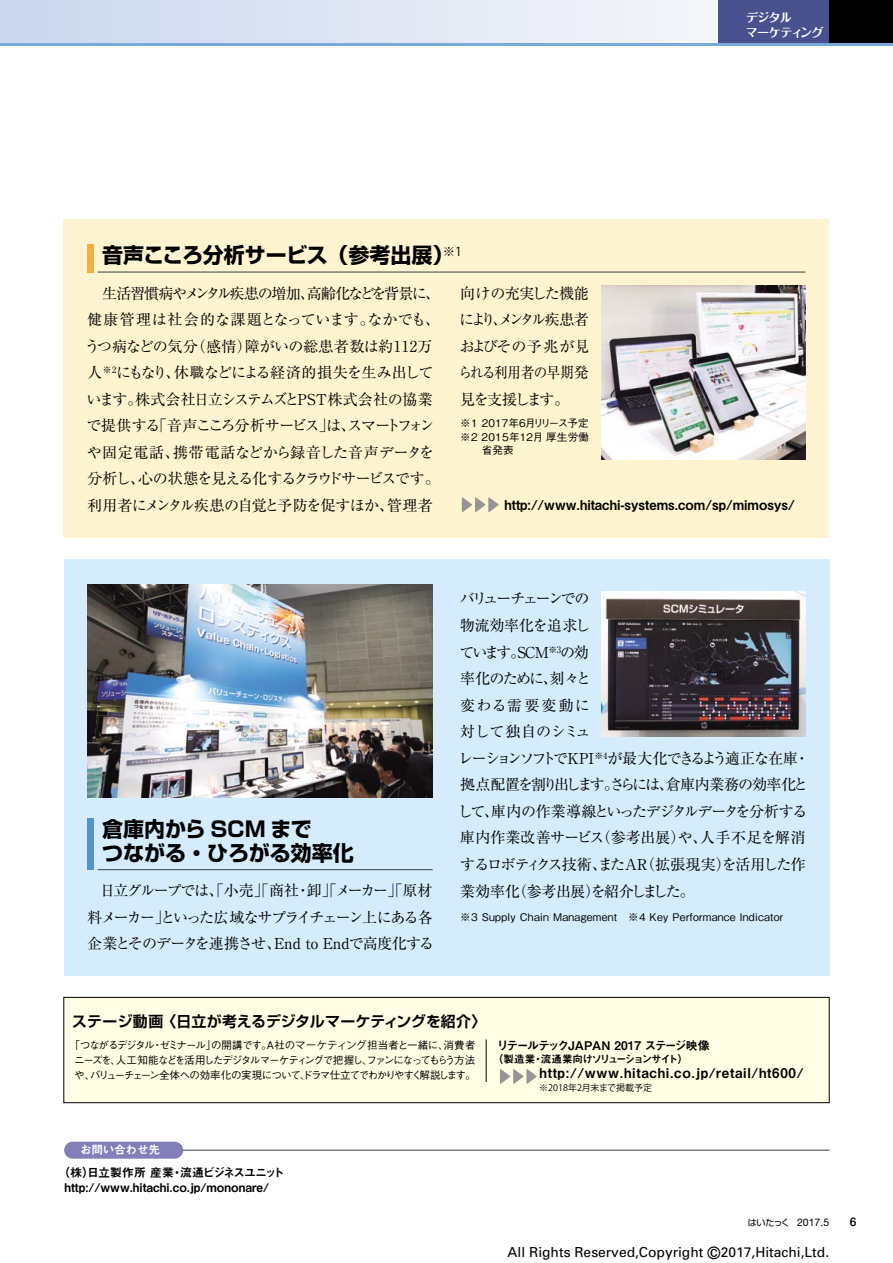
<style>
.page{position:relative;width:893px;height:1263px;background:#fff}
.page>*{position:absolute;margin:0;border:0;box-sizing:border-box;transform-origin:0 0}
.t1{font:700 21px/24px "Shin Go Pro";color:#000}
.t2{font:15px/26.5px "Ryumin Pro";letter-spacing:-.055em;color:#000}
.t3{font:700 14.85px "Shin Go Pro De";letter-spacing:.01em;color:#000}
.t4{font:13.8px "Univers";color:#000}
.t5{font:13.5px "Midashi Go Pro MB31";color:#000}
.t6{font:13.5px "Midashi Go Pro MB31";letter-spacing:.05em;color:#000}
.t7{font:12px/15px "Midashi Go Pro MB31";color:#000}
.t8{font:12px "Midashi Go Pro MB31";letter-spacing:-.095em;color:#000}
.t9{font:700 12px/15px "Folk Pro";letter-spacing:-.04em;color:#fff}
.t10{font:500 12px "Helvetica Neue LT Std";color:#000}
.t11{font:11.7px "Midashi Go Pro MB31";letter-spacing:-.025em;color:#fff}
.t12{font:10.65px "Midashi Go Pro MB31";letter-spacing:-.135em;color:#000}
.t13{font:500 10.5px/15px "Gothic BBB Pro";letter-spacing:-.115em;color:#000;text-align:center}
.t14{font:500 10.5px "Gothic BBB Pro";letter-spacing:.025em;color:#000}
.t15{font:500 10.5px/13.5px "Gothic BBB Pro";letter-spacing:-.04em;color:#000;text-align:justify}
.t16{font:10.5px "Helvetica Neue LT Std";color:#000}
.t17{font:9px "Koz Go Pr 6 N";color:#000}
.s1{font-family:"Koz Go Pro";font-weight:400}
.s2{font-family:"Shin Go Pro";font-size:9px}
.s3{font-size:16.95px}
</style>
<div class="page">
<div style="left:64px;top:559px;width:765px;height:417px;background:#d4ecfb"></div>
<hr style="left:175px;top:1150px;width:654px;height:1px;background:#384045">
<div style="left:64px;top:1142px;width:119px;height:17px;background:#837fb8;border-radius:9px"></div>
<div style="left:64px;top:219px;width:765px;height:319px;background:#fef4cf"></div>
<svg style="left:462px;top:497px;width:37px;height:15px"></svg>
<hr style="left:98px;top:272px;width:707px;height:1px;background:#384045">
<div style="left:87px;top:244px;width:7px;height:28px;background:#f3af44"></div>
<img style="left:602px;top:285px;width:204px;height:175px">
<img style="left:87px;top:585px;width:346px;height:212px">
<hr style="left:98px;top:869px;width:335px;height:1px;background:#384045">
<div style="left:87px;top:818px;width:7px;height:52px;background:#5191cc"></div>
<svg style="left:0;top:0;width:719px;height:43px"></svg>
<hr style="left:0;top:43px;width:893px;height:3px;background:#78a9da">
<div style="left:719px;top:0;width:174px;height:43px;background:#000"></div>
<div style="left:719px;top:0;width:110px;height:43px;background:#48518d"></div>
<div style="left:64px;top:997px;width:765px;height:106px;background:#fffde4"></div>
<div style="left:64px;top:997px;width:765px;height:106px;border:1px solid #000"></div>
<svg style="left:500px;top:1069px;width:37px;height:15px"></svg>
<img style="left:602px;top:591px;width:204px;height:145px">
<hr style="left:486px;top:1039px;width:1px;height:43px;background:#000">
<p class="t9" style="left:746px;top:8px;width:79px">デジタル<br>マーケティング</p>
<h1 class="t1" style="left:102px;top:241px;width:361px">音声こころ分析サービス（参考出展）<sup>※1</sup></h1>
<p class="t2" style="left:85px;top:279px;width:357px;text-indent:17px">生活習慣病やメンタル疾患の増加、高齢化などを背景に、健康管理は社会的な課題となっています。なかでも、うつ病などの気分（感情）障がいの総患者数は約112万人<sup>※2</sup>にもなり、休職などによる経済的損失を生み出しています。株式会社日立システムズとPST株式会社の協業で提供する「音声こころ分析サービス」は、スマートフォンや固定電話、携帯電話などから録音した音声データを分析し、心の状態を見える化するクラウドサービスです。利用者にメンタル疾患の自覚と予防を促すほか、管理者</p>
<p class="t2" style="left:458px;top:279px;width:132px;text-align:justify">向けの充実した機能により、メンタル疾患者およびその予兆が見られる利用者の早期発見を支援します。</p>
<p class="t15" style="left:460px;top:415px;width:130px">※1 2017年6月リリース予定※2 2015年12月 厚生労働　　省発表</p>
<p class="t5" style="left:504px;top:494px;width:292px">http://www.hitachi-systems.com/sp/mimosys/</p>
<h1 class="t1" style="left:102px;top:815px;width:253px">倉庫内から SCM まで<br>つながる・ひろがる効率化</h1>
<p class="t2" style="left:87px;top:876px;width:349px;text-align:justify;text-indent:13px">日立グループでは、「小売」「商社・卸」「メーカー」「原材料メーカー」といった広域なサプライチェーン上にある各企業とそのデータを連携させ、End to Endで高度化する</p>
<p class="t2" style="left:458px;top:585px;width:353px">バリューチェーンでの<br>物流効率化を追求し<br>ています。SCM<sup>※3</sup>の効<br>率化のために、刻々と<br>変わる需要変動に<br>対して独自のシミュ<br>レーションソフトでKPI<sup>※4</sup>が最大化できるよう適正な在庫・拠点配置を割り出します。さらには、倉庫内業務の効率化として、庫内の作業導線といったデジタルデータを分析する庫内作業改善サービス（参考出展）や、人手不足を解消するロボティクス技術、またAR（拡張現実）を活用した作業効率化（参考出展）を紹介しました。</p>
<p class="t14" style="left:460px;top:908px;width:324px">※3 Supply Chain Management　※4 Key Performance Indicator</p>
<p class="t3" style="left:72px;top:1009px;width:416px">ステージ動画〈日立が考えるデジタルマーケティングを紹介〉</p>
<p class="t13" style="left:70px;top:1036px;width:408px">「つながるデジタル・ゼミナール」の開講です。A社の<span class="s1">マーケティング</span>担当者と一緒に、消費者ニーズを、人工知能などを活用したデジタルマーケティングで把握し、ファンになってもらう方法や、バリューチェーン全体への効率化の実現について、ドラマ仕立てでわかりやすく解説します。</p>
<p class="t11" style="left:80px;top:1141px;width:82px">お問い合わせ先</p>
<p class="t7" style="left:64px;top:1163px;width:222px;text-indent:-6px">（株）日立製作所 産業・流通ビジネスユニットhttp://www.hitachi.co.jp/mononare/</p>
<p class="t8" style="left:497px;top:1036px;width:214px">リテールテックJAPAN 2017 ステージ映像</p>
<p class="t12" style="left:493px;top:1050px;width:197px">（製造業・流通業向けソリューションサイト）</p>
<p class="t6" style="left:540px;top:1062px;width:265px">http://www.hitachi.co.jp/retail/ht600/</p>
<p class="t17" style="left:539px;top:1083px;width:114px">※2018年2月末まで掲載予定</p>
<p class="t16" style="left:748px;top:1216px;width:83px"><span class="s2">はいたっく</span> 2017.5</p>
<p class="t10" style="left:850px;top:1215px;width:8px">6</p>
<p class="t4" style="left:508px;top:1244px;width:323px">All Rights Reserved,Copyright <span class="s3">©</span>2017,Hitachi,Ltd.</p>
</div>
